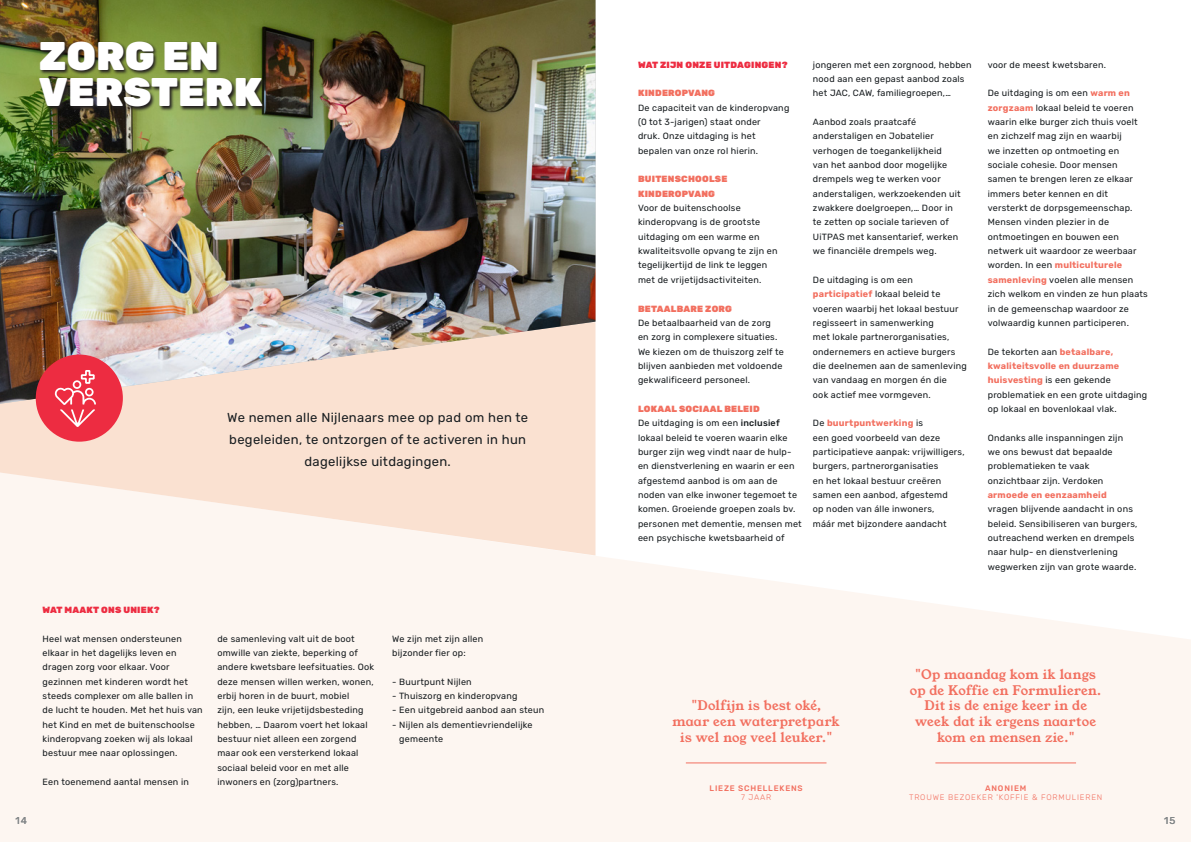
<style>
.page{position:relative;width:1191px;height:842px;background:#fff}
.page>*{position:absolute;margin:0;border:0;box-sizing:border-box;transform-origin:0 0}
.t1{font:900 40px/36px "Rubik";color:#fff}
.Inleiding{font:13px/15.6px "Young Serif";letter-spacing:.015em;color:#f26f5f;text-align:center}
.Inleiding-2{font:13px/22px "Rubik";letter-spacing:.025em;color:#181d20;text-align:center}
.t2{font:10px "Rubik";color:#828688}
.Body{font:9px/14.4px "Rubik";letter-spacing:.025em;color:#181d20}
.Body-2{font:900 9px "Rubik";letter-spacing:.025em;color:#ed2c41}
.Streamer_Naam{font:300 8px/9.6px "Rubik";letter-spacing:.1em;color:#f26f5f;text-align:center}
.Streamer_Naam-2{font:500 8px/9.6px "Rubik";letter-spacing:.1em;color:#f26f5f;text-align:center}
.s1{font-weight:900;color:#f26f5f}
.s2{font-weight:500}
.s3{font-weight:700;color:#f26f5f}
.s4{font-weight:300}
</style>
<div class="page">
<div style="left:0;top:404px;width:595px;height:61px;background:#fae1d1"></div>
<svg style="left:0;top:465px;width:1191px;height:377px;fill:#fdf6f1"></svg>
<img style="left:0;top:0;width:595px;height:404px">
<svg style="left:39px;top:41px;width:228px;height:71px;background:#4b512c"></svg>
<div style="left:36px;top:355px;width:87px;height:87px;background:#ed2c41;border-radius:50%"></div>
<svg style="left:55px;top:370px;width:41px;height:57px"></svg>
<hr style="left:686px;top:762px;width:140px;height:1px;background:#f26f5f">
<hr style="left:935px;top:762px;width:141px;height:1px;background:#f26f5f">
<h1 class="t1" style="left:39px;top:40px;width:225px">ZORG EN<br>VERSTERK</h1>
<p class="Inleiding-2" style="left:227px;top:407px;width:302px">We nemen alle Nijlenaars mee op pad om hen te begeleiden, te ontzorgen of te activeren in hun dagelijkse uitdagingen.</p>
<p class="Body-2" style="left:43px;top:604px;width:118px">WAT MAAKT ONS UNIEK?</p>
<p class="Body" style="left:43px;top:631px;width:162px">Heel wat mensen ondersteunen elkaar in het dagelijks leven en dragen zorg voor elkaar. Voor gezinnen met kinderen wordt het steeds complexer om alle ballen in de lucht te houden. Met het huis van het Kind en met de buitenschoolse kinderopvang zoeken wij als lokaal bestuur mee naar oplossingen.</p>
<p class="Body" style="left:43px;top:775px;width:148px">Een toenemend aantal mensen in</p>
<p class="Body" style="left:217px;top:631px;width:158px">de samenleving valt uit de boot omwille van ziekte, beperking of andere kwetsbare leefsituaties. Ook deze mensen willen werken, wonen, erbij horen in de buurt, mobiel<br>zijn, een leuke vrijetijdsbesteding hebben, … Daarom voert het lokaal bestuur niet alleen een zorgend maar ook een versterkend lokaal sociaal beleid voor en met alle inwoners en (zorg)partners.</p>
<p class="Body" style="left:392px;top:631px;width:92px">We zijn met zijn allen bijzonder fier op:</p>
<p class="Body" style="left:392px;top:674px;width:81px">- Buurtpunt Nijlen</p>
<p class="Body" style="left:392px;top:689px;width:127px">- Thuiszorg en kinderopvang</p>
<p class="Body" style="left:392px;top:703px;width:153px">- Een uitgebreid aanbod aan steun</p>
<p class="Body" style="left:399px;top:718px;width:135px;text-indent:-7px">- Nijlen als dementievriendelijke gemeente</p>
<p class="Body-2" style="left:638px;top:59px;width:151px">WAT ZIJN ONZE UITDAGINGEN?</p>
<p class="Body" style="left:638px;top:86px;width:153px"><span class="s1">KINDEROPVANG<br></span>De capaciteit van de kinderopvang (0 tot 3-jarigen) staat onder<br>druk. Onze uitdaging is het bepalen van onze rol hierin.</p>
<p class="Body" style="left:638px;top:172px;width:141px"><span class="s1">BUITENSCHOOLSE<br>KINDEROPVANG<br></span>Voor de buitenschoolse kinderopvang is de grootste uitdaging om een warme en kwaliteitsvolle opvang te zijn en tegelijkertijd de link te leggen met de vrijetijdsactiviteiten.</p>
<p class="Body" style="left:638px;top:301px;width:147px"><span class="s1">BETAALBARE ZORG<br></span>De betaalbaarheid van de zorg en zorg in complexere situaties.<br>We kiezen om de thuiszorg zelf te blijven aanbieden met voldoende gekwalificeerd personeel.</p>
<p class="Body" style="left:638px;top:402px;width:165px"><span class="s1">LOKAAL SOCIAAL BELEID<br></span>De uitdaging is om een <span class="s2">inclusief </span>lokaal beleid te voeren waarin elke burger zijn weg vindt naar de hulp&shy;en dienstverlening en waarin er een afgestemd aanbod is om aan de noden van elke inwoner tegemoet te komen. Groeiende groepen zoals bv. personen met dementie, mensen met een psychische kwetsbaarheid of</p>
<p class="Body" style="left:813px;top:57px;width:160px">jongeren met een zorgnood, hebben nood aan een gepast aanbod zoals het JAC, CAW, familiegroepen,…</p>
<p class="Body" style="left:813px;top:115px;width:149px">Aanbod zoals praatcafé anderstaligen en Jobatelier verhogen de toegankelijkheid<br>van het aanbod door mogelijke drempels weg te werken voor anderstaligen, werkzoekenden uit zwakkere doelgroepen,… Door in te zetten op sociale tarieven of<br>UiTPAS met kansentarief, werken we financiële drempels weg.</p>
<p class="Body" style="left:813px;top:273px;width:155px">De uitdaging is om een <span class="s3">participatief</span> lokaal beleid te voeren waarbij het lokaal bestuur regisseert in samenwerking<br>met lokale partnerorganisaties, ondernemers en actieve burgers die deelnemen aan de samenleving van vandaag en morgen én die<br>ook actief mee vormgeven.</p>
<p class="Body" style="left:813px;top:416px;width:153px">De <span class="s3">buurtpuntwerking</span> is<br>een goed voorbeeld van deze participatieve aanpak: vrijwilligers, burgers, partnerorganisaties<br>en het lokaal bestuur creëren samen een aanbod, afgestemd<br>op noden van álle inwoners,<br>máár met bijzondere aandacht</p>
<p class="Body" style="left:987px;top:57px;width:120px">voor de meest kwetsbaren.</p>
<p class="Body" style="left:987px;top:86px;width:161px">De uitdaging is om een <span class="s3">warm en zorgzaam</span> lokaal beleid te voeren waarin elke burger zich thuis voelt en zichzelf mag zijn en waarbij<br>we inzetten op ontmoeting en sociale cohesie. Door mensen samen te brengen leren ze elkaar immers beter kennen en dit versterkt de dorpsgemeenschap.<br>Mensen vinden plezier in de ontmoetingen en bouwen een netwerk uit waardoor ze weerbaar worden. In een <span class="s3">multiculturele samenleving</span> voelen alle mensen zich welkom en vinden ze hun plaats in de gemeenschap waardoor ze volwaardig kunnen participeren.</p>
<p class="Body" style="left:987px;top:344px;width:161px">De tekorten aan <span class="s3">betaalbare, kwaliteitsvolle en duurzame huisvesting</span> is een gekende problematiek en een grote uitdaging op lokaal en bovenlokaal vlak.</p>
<p class="Body" style="left:987px;top:431px;width:151px">Ondanks alle inspanningen zijn we ons bewust dat bepaalde problematieken te vaak onzichtbaar zijn. Verdoken <span class="s3">armoede en eenzaamheid </span>vragen blijvende aandacht in ons beleid. Sensibiliseren van burgers, outreachend werken en drempels naar hulp- en dienstverlening wegwerken zijn van grote waarde.</p>
<p class="Inleiding" style="left:672px;top:698px;width:169px">"Dolfijn is best oké, maar een waterpretpark is wel nog veel leuker."</p>
<p class="Inleiding" style="left:910px;top:667px;width:193px">"Op maandag kom ik langs op de Koffie en Formulieren.<br>Dit is de enige keer in de week dat ik ergens naartoe kom en mensen zie."</p>
<p class="Streamer_Naam-2" style="left:709px;top:783px;width:95px">LIEZE SCHELLEKENS<br><span class="s4">7 JAAR</span></p>
<p class="Streamer_Naam" style="left:909px;top:783px;width:195px"><span class="s2">ANONIEM<br></span>TROUWE BEZOEKER 'KOFFIE &amp; FORMULIEREN</p>
<p class="t2" style="left:16px;top:815px;width:13px">14</p>
<p class="t2" style="left:1164px;top:815px;width:13px">15</p>
</div>
